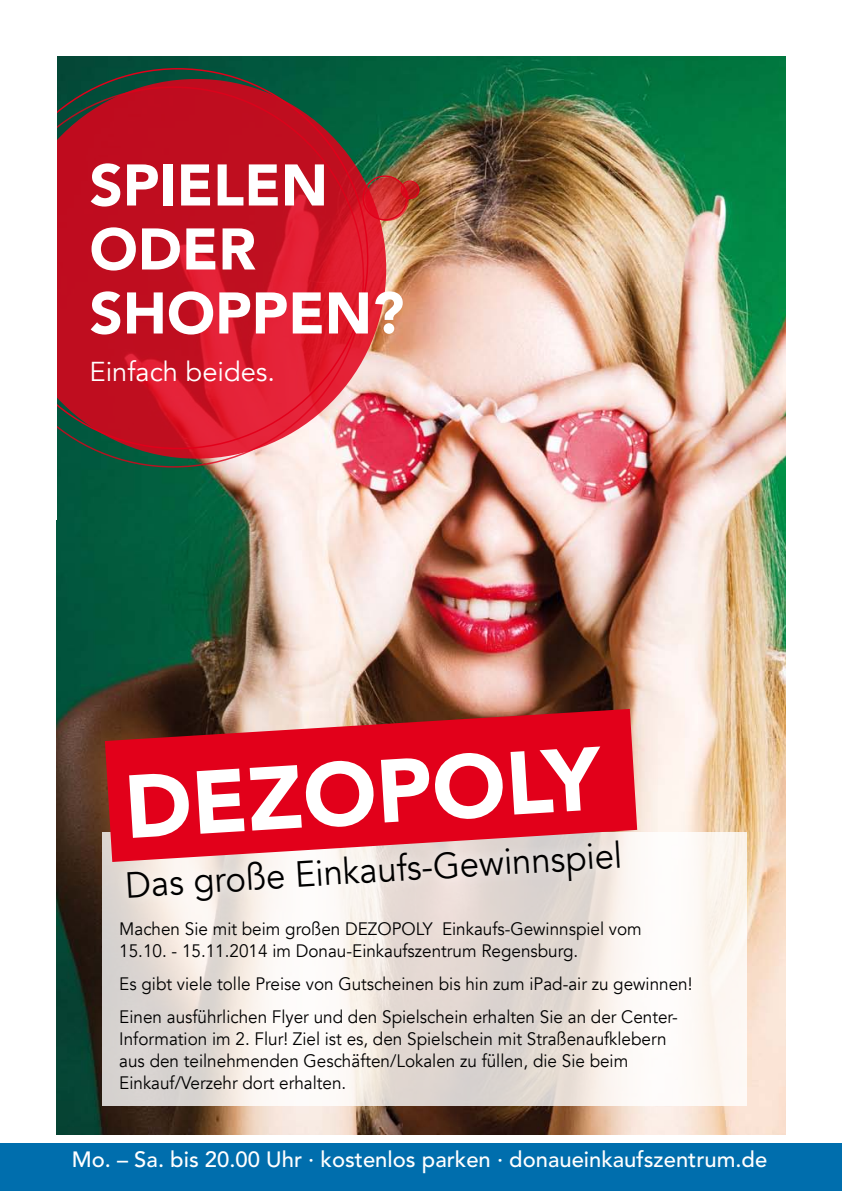
<style>
.page{position:relative;width:842px;height:1191px;background:#fff}
.page>*{position:absolute;margin:0;border:0;box-sizing:border-box;transform-origin:0 0}
.t1{font:900 88.4px "Avenir LT Std";color:#fff}
.t2{font:900 58px/64px "Avenir LT Std";color:#fff}
.t3{font:36.4px "Avenir";color:#000;scale:.95 1}
.t4{font:27.2px "Avenir";color:#fff}
.t5{font:500 22px "Avenir LT Std";color:#fff}
.t6{font:18px/22px "Avenir";color:#000;scale:.95 1}
</style>
<div class="page">
<div style="left:0;top:1143px;width:842px;height:48px;background:#006ead"></div>
<svg style="left:785px;top:148px;width:1px;height:93px"></svg>
<img style="left:57px;top:57px;width:728px;height:1077px">
<svg style="left:57px;top:449px;width:307px;height:18px;background:#8d978b"></svg>
<svg style="left:57px;top:68px;width:311px;height:381px;background:#436a58"></svg>
<svg style="left:7px;top:79px;width:379px;height:379px;background:#ca1225"></svg>
<div style="left:362px;top:175px;width:45px;height:45px;border:1px solid #e2001a;border-radius:50%"></div>
<svg style="left:365px;top:177px;width:44px;height:44px"></svg>
<div style="left:401px;top:181px;width:18px;height:18px;border:1px solid #e2001a;border-radius:50%"></div>
<svg style="left:402px;top:181px;width:18px;height:18px"></svg>
<svg style="left:102px;top:832px;width:645px;height:274px"></svg>
<svg style="left:105px;top:709px;width:532px;height:153px;background:#d31023"></svg>
<svg style="left:114px;top:826px;width:519px;height:94px"></svg>
<div style="left:0;top:11px;width:57px;height:509px;background:#fff"></div>
<div style="left:540px;top:746px;width:64px;height:66px;background:#e2001a"></div>
<h2 class="t2" style="left:90px;top:153px;width:316px">SPIELEN<br>ODER<br>SHOPPEN?</h2>
<h3 class="t4" style="left:90px;top:356px;width:187px">Einfach beides.</h3>
<h1 class="t1" style="left:122px;top:752px;width:254px;rotate:-3deg">DE ZOPOL</h1>
<h3 class="t3" style="left:124px;top:861px;width:525px;rotate:-3deg">Das große Einkaufs-Gewinnspiel</h3>
<p class="t6" style="left:119px;top:917px;width:552px">Machen Sie mit beim großen DEZOPOLY Einkaufs-Gewinnspiel vom<br>15.10. - 15.11.2014 im Donau-Einkaufszentrum Regensburg.</p>
<p class="t6" style="left:119px;top:967px;width:605px;line-height:33.4px">Es gibt viele tolle Preise von Gutscheinen bis hin zum iPad-air zu gewinnen!<br>Einen ausführlichen Flyer und den Spielschein erhalten Sie an der Center-</p>
<p class="t6" style="left:119px;top:1028px;width:578px">Information im 2. Flur! Ziel ist es, den Spielschein mit Straßenaufklebern aus den teilnehmenden Geschäften/Lokalen zu füllen, die Sie beim<br>Einkauf/Verzehr dort erhalten.</p>
<p class="t5" style="left:72px;top:1146px;width:697px">Mo. – Sa. bis 20.00 Uhr · kostenlos parken · donaueinkaufszentrum.de</p>
</div>
